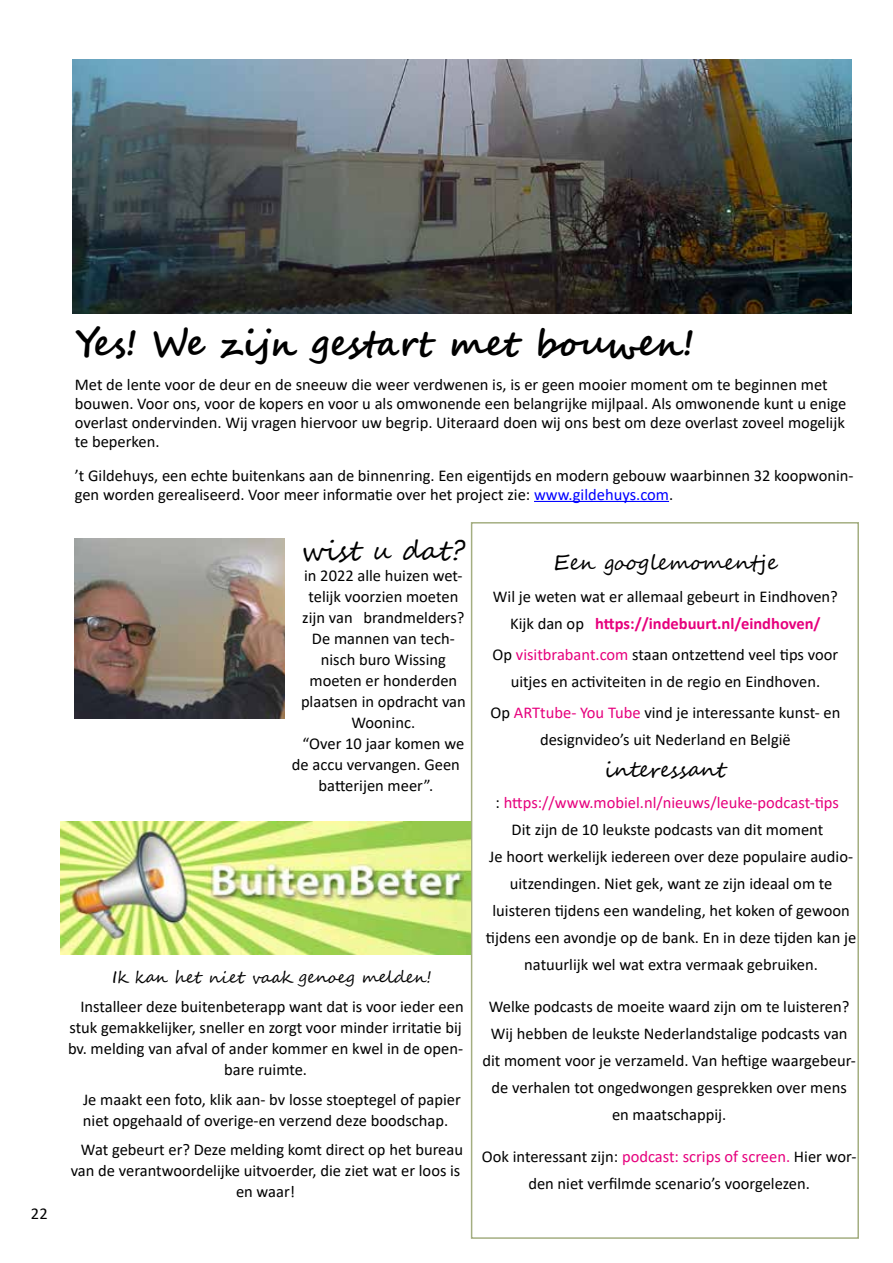
<style>
.page{position:relative;width:893px;height:1263px;background:#fff}
.page>*{position:absolute;margin:0;border:0;box-sizing:border-box;transform-origin:0 0}
.t1{font:700 36px "Segoe Script";color:#000}
.t2{font:27px "Segoe Script";color:#000}
.t3{font:21px "Segoe Script";color:#000}
.t4{font:16.5px/27px "Calibri";color:#000;text-align:center}
.t5{font:16.5px "Segoe Script";color:#000}
.s1{color:#00f}
.s2{font-weight:700;color:#e6007d}
.s3{color:#e6007d}
</style>
<div class="page">
<img style="left:73px;top:59px;width:778px;height:255px">
<div style="left:471px;top:522px;width:388px;height:717px;border:2px solid #a4ae81"></div>
<hr style="left:534px;top:501px;width:135px;height:1px;background:#00f">
<img style="left:60px;top:821px;width:411px;height:133px">
<img style="left:75px;top:538px;width:210px;height:180px">
<p class="t4" style="left:31px;top:1199px;width:18px">22</p>
<h1 class="t1" style="left:75px;top:314px;width:621px">Yes! We zijn gestart met bouwen!</h1>
<p class="t4" style="left:75px;top:374px;width:773px;line-height:19px;text-align:left">Met de lente voor de deur en de sneeuw die weer verdwenen is, is er geen mooier moment om te beginnen met bouwen. Voor ons, voor de kopers en voor u als omwonende een belangrijke mijlpaal. Als omwonende kunt u enige overlast ondervinden. Wij vragen hiervoor uw begrip. Uiteraard doen wij ons best om deze overlast zoveel mogelijk te beperken.</p>
<p class="t4" style="left:75px;top:465px;width:780px;line-height:18.9px;text-align:left">’t Gildehuys, een echte buitenkans aan de binnenring. Een eigentijds en modern gebouw waarbinnen 32 koopwonin&shy;gen worden gerealiseerd. Voor meer informatie over het project zie: <span class="s1">www.gildehuys.com</span>.</p>
<h2 class="t2" style="left:301px;top:529px;width:166px">wist u dat?</h2>
<p class="t4" style="left:292px;top:565px;width:175px;line-height:21px">in 2022 alle huizen wet&shy;telijk voorzien moeten zijn van brandmelders?<br>De mannen van tech&shy;nisch buro Wissing moeten er honderden plaatsen in opdracht van<br>Wooninc.<br>“Over 10 jaar komen we de accu vervangen. Geen batterijen meer”.</p>
<p class="t5" style="left:112px;top:963px;width:321px">Ik kan het niet vaak genoeg melden!</p>
<p class="t4" style="left:80px;top:993px;width:385px">Installeer deze buitenbeterapp want dat is voor ieder een</p>
<p class="t4" style="left:69px;top:1014px;width:394px">stuk gemakkelijker, sneller en zorgt voor minder irritatie bij</p>
<p class="t4" style="left:68px;top:1035px;width:397px">bv. melding van afval of ander kommer en kwel in de open-</p>
<p class="t4" style="left:224px;top:1056px;width:85px">bare ruimte.</p>
<p class="t4" style="left:83px;top:1088px;width:380px;line-height:21px;text-align:left">Je maakt een foto, klik aan- bv losse stoeptegel of papier niet opgehaald of overige-en verzend deze boodschap.</p>
<p class="t4" style="left:81px;top:1136px;width:384px">Wat gebeurt er? Deze melding komt direct op het bureau</p>
<p class="t4" style="left:71px;top:1157px;width:391px">van de verantwoordelijke uitvoerder, die ziet wat er loos is</p>
<p class="t4" style="left:236px;top:1178px;width:61px">en waar!</p>
<p class="t3" style="left:554px;top:546px;width:225px">Een googlemomentje</p>
<p class="t4" style="left:493px;top:582px;width:346px">Wil je weten wat er allemaal gebeurt in Eindhoven?<br>Kijk dan op <span class="s2">https://indebuurt.nl/eindhoven/</span></p>
<p class="t4" style="left:493px;top:641px;width:347px">Op <span class="s3">visitbrabant.com</span> staan ontzettend veel tips voor uitjes en activiteiten in de regio en Eindhoven.</p>
<p class="t4" style="left:491px;top:699px;width:351px">Op <span class="s3">ARTtube- You Tube</span> vind je interessante kunst- en designvideo’s uit Nederland en België</p>
<p class="t3" style="left:604px;top:752px;width:122px">interessant</p>
<p class="t4" style="left:486px;top:788px;width:372px">: <span class="s3">https://www.mobiel.nl/nieuws/leuke-podcast-tips<br></span>Dit zijn de 10 leukste podcasts van dit moment<br>Je hoort werkelijk iedereen over deze populaire audio&shy;uitzendingen. Niet gek, want ze zijn ideaal om te luisteren tijdens een wandeling, het koken of gewoon tijdens een avondje op de bank. En in deze tijden kan je natuurlijk wel wat extra vermaak gebruiken.</p>
<p class="t4" style="left:482px;top:992px;width:375px">Welke podcasts de moeite waard zijn om te luisteren?<br>Wij hebben de leukste Nederlandstalige podcasts van dit moment voor je verzameld. Van heftige waargebeur&shy;de verhalen tot ongedwongen gesprekken over mens en maatschappij.</p>
<p class="t4" style="left:482px;top:1142px;width:376px">Ook interessant zijn: <span class="s3">podcast: scrips of screen.</span> Hier wor&shy;den niet verfilmde scenario’s voorgelezen.</p>
</div>
